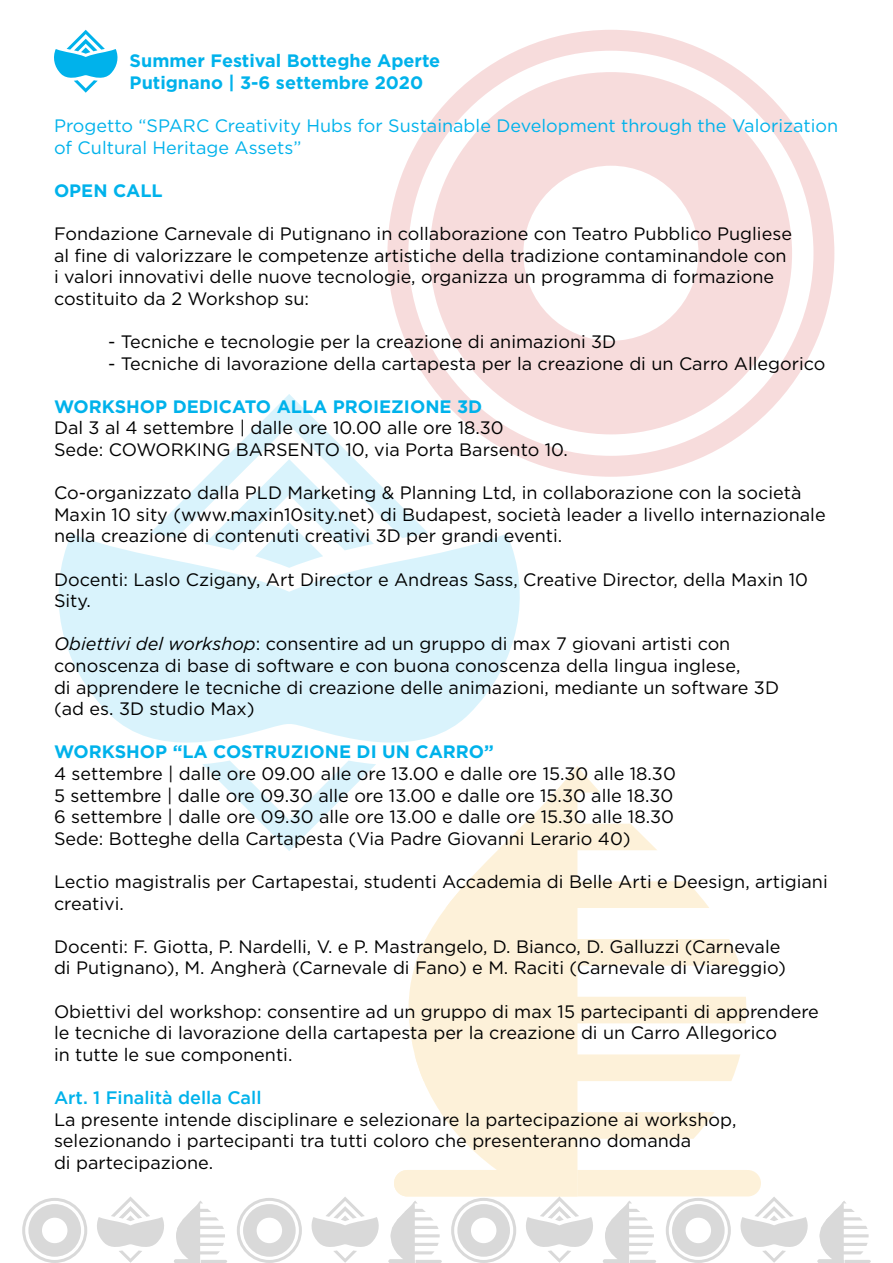
<style>
.page{position:relative;width:893px;height:1263px;background:#fff}
.page>*{position:absolute;margin:0;border:0;box-sizing:border-box;transform-origin:0 0}
.t1{font:18px/21.6px "Gotham";color:#000}
.t2{font:700 18px/21.6px "Gotham";color:#00b2eb}
.t3{font:18px/21.6px "Gotham";color:#00b2eb}
.t4{font:500 18px "Gotham";color:#00b2eb}
.s1{font-style:italic}
</style>
<div class="page">
<svg style="left:577px;top:766px;width:23px;height:27px"></svg>
<svg style="left:577px;top:824px;width:80px;height:26px"></svg>
<svg style="left:577px;top:881px;width:132px;height:27px;background:#fdf2dc"></svg>
<div style="left:577px;top:939px;width:163px;height:27px;background:#fdf1d9"></div>
<div style="left:577px;top:997px;width:169px;height:26px;background:#fdf1d9"></div>
<div style="left:577px;top:1054px;width:163px;height:27px;background:#fdf1d9"></div>
<svg style="left:577px;top:1112px;width:137px;height:27px;background:#fdf2dc"></svg>
<svg style="left:408px;top:767px;width:169px;height:403px;fill:#fdf1d9"></svg>
<svg style="left:58px;top:534px;width:462px;height:209px;fill:#d9f3fc"></svg>
<svg style="left:202px;top:760px;width:174px;height:91px"></svg>
<svg style="left:150px;top:394px;width:278px;height:174px"></svg>
<svg style="left:387px;top:30px;width:447px;height:447px;fill:#f7dcdc"></svg>
<svg style="left:174px;top:1201px;width:53px;height:62px"></svg>
<svg style="left:22px;top:1198px;width:65px;height:65px"></svg>
<svg style="left:97px;top:1197px;width:67px;height:66px"></svg>
<svg style="left:237px;top:1198px;width:65px;height:65px"></svg>
<svg style="left:311px;top:1197px;width:68px;height:66px"></svg>
<svg style="left:817px;top:1201px;width:54px;height:62px"></svg>
<svg style="left:388px;top:1170px;width:420px;height:93px"></svg>
<svg style="left:54px;top:30px;width:64px;height:63px"></svg>
<p class="t2" style="left:130px;top:50px;width:312px">Summer Festival Botteghe Aperte<br>Putignano | 3-6 settembre 2020</p>
<p class="t3" style="left:54px;top:114px;width:786px">Progetto “SPARC Creativity Hubs for Sustainable Development through the Valorization of Cultural Heritage Assets”</p>
<p class="t2" style="left:54px;top:179px;width:110px">OPEN CALL</p>
<p class="t1" style="left:54px;top:222px;width:739px">Fondazione Carnevale di Putignano in collaborazione con Teatro Pubblico Pugliese al fine di valorizzare le competenze artistiche della tradizione contaminandole con i valori innovativi delle nuove tecnologie, organizza un programma di formazione costituito da 2 Workshop su:</p>
<p class="t1" style="left:108px;top:330px;width:510px">- Tecniche e tecnologie per la creazione di animazioni 3D</p>
<p class="t1" style="left:108px;top:352px;width:719px">- Tecniche di lavorazione della cartapesta per la creazione di un Carro Allegorico</p>
<p class="t2" style="left:54px;top:395px;width:430px">WORKSHOP DEDICATO ALLA PROIEZIONE 3D</p>
<p class="t1" style="left:54px;top:417px;width:516px">Dal 3 al 4 settembre | dalle ore 10.00 alle ore 18.30<br>Sede: COWORKING BARSENTO 10, via Porta Barsento 10.</p>
<p class="t1" style="left:54px;top:482px;width:773px">Co-organizzato dalla PLD Marketing &amp; Planning Ltd, in collaborazione con la società<br>Maxin 10 sity (www.maxin10sity.net) di Budapest, società leader a livello internazionale nella creazione di contenuti creativi 3D per grandi eventi.</p>
<p class="t1" style="left:54px;top:568px;width:755px">Docenti: Laslo Czigany, Art Director e Andreas Sass, Creative Director, della Maxin 10<br>Sity.</p>
<p class="t1" style="left:54px;top:633px;width:727px"><span class="s1">Obiettivi del workshop</span>: consentire ad un gruppo di max 7 giovani artisti con conoscenza di base di software e con buona conoscenza della lingua inglese,<br>di apprendere le tecniche di creazione delle animazioni, mediante un software 3D (ad es. 3D studio Max)</p>
<p class="t2" style="left:54px;top:741px;width:441px">WORKSHOP “LA COSTRUZIONE DI UN CARRO”</p>
<p class="t1" style="left:54px;top:762px;width:623px">4 settembre | dalle ore 09.00 alle ore 13.00 e dalle ore 15.30 alle 18.30<br>5 settembre | dalle ore 09.30 alle ore 13.00 e dalle ore 15.30 alle 18.30<br>6 settembre | dalle ore 09.30 alle ore 13.00 e dalle ore 15.30 alle 18.30<br>Sede: Botteghe della Cartapesta (Via Padre Giovanni Lerario 40)</p>
<p class="t1" style="left:54px;top:870px;width:775px">Lectio magistralis per Cartapestai, studenti Accademia di Belle Arti e Deesign, artigiani creativi.</p>
<p class="t1" style="left:54px;top:935px;width:733px">Docenti: F. Giotta, P. Nardelli, V. e P. Mastrangelo, D. Bianco, D. Galluzzi (Carnevale di Putignano), M. Angherà (Carnevale di Fano) e M. Raciti (Carnevale di Viareggio)</p>
<p class="t1" style="left:54px;top:1000px;width:766px">Obiettivi del workshop: consentire ad un gruppo di max 15 partecipanti di apprendere le tecniche di lavorazione della cartapesta per la creazione di un Carro Allegorico<br>in tutte le sue componenti.</p>
<p class="t4" style="left:54px;top:1087px;width:209px">Art. 1 Finalità della Call</p>
<p class="t1" style="left:54px;top:1108px;width:684px">La presente intende disciplinare e selezionare la partecipazione ai workshop, selezionando i partecipanti tra tutti coloro che presenteranno domanda<br>di partecipazione.</p>
</div>
